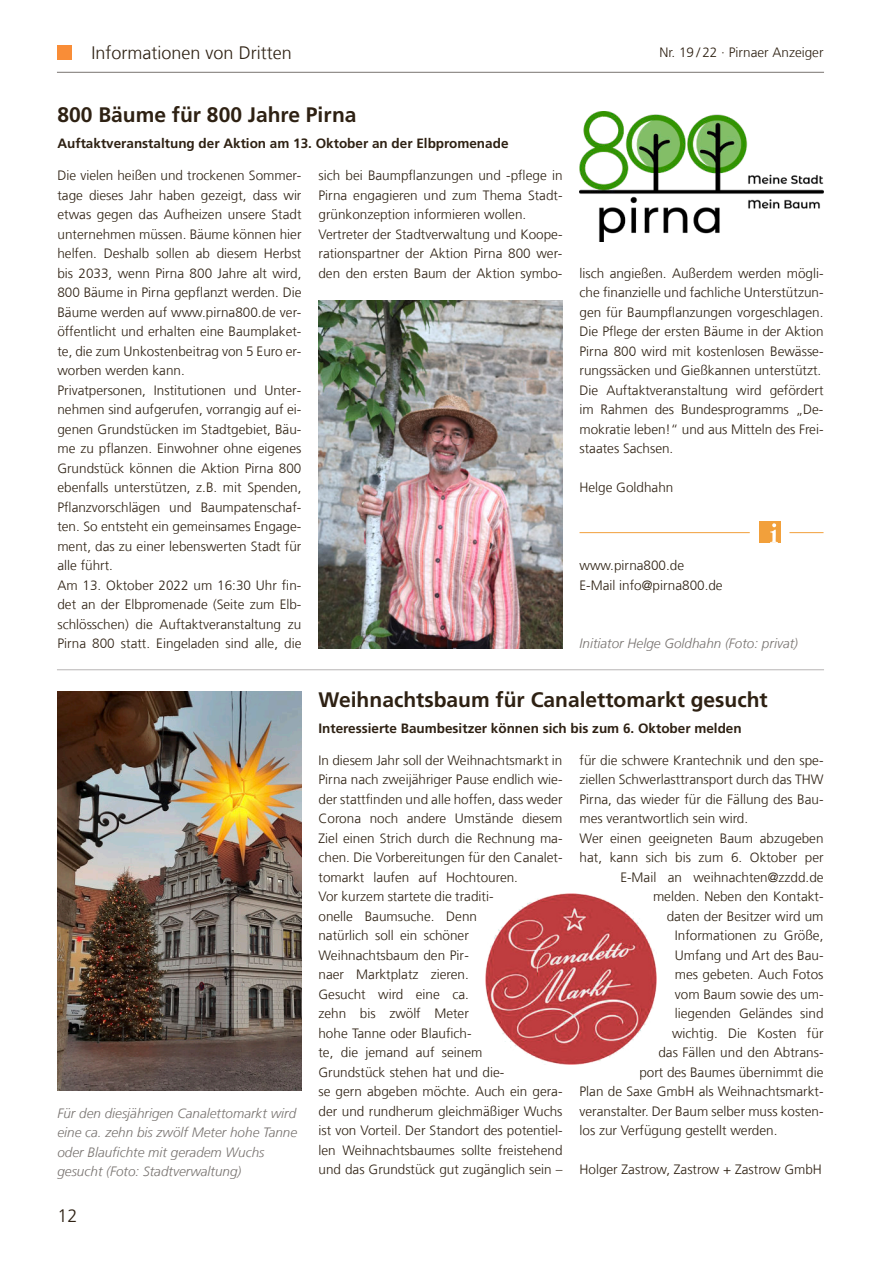
<style>
.page{position:relative;width:881px;height:1263px;background:#fff}
.page>*{position:absolute;margin:0;border:0;box-sizing:border-box;transform-origin:0 0}
.t1{font:700 21px "Frutiger LT Com";color:#2e2113}
.t2{font:300 18px "Frutiger LT Com";color:#2e2113}
.t3{font:300 13.5px/19.5px "Frutiger LT Com";color:#2e2113}
.t4{font:italic 300 13.5px/19.5px "Frutiger LT Com";color:#787370}
.t5{font:700 13.5px "Frutiger LT Com";color:#2e2113}
</style>
<div class="page">
<hr style="left:57px;top:669px;width:766px;height:1px;background:#b7b5b4">
<hr style="left:789px;top:532px;width:34px;height:1px;background:#f2a03b">
<hr style="left:579px;top:532px;width:170px;height:1px;background:#f2a03b">
<hr style="left:57px;top:72px;width:766px;height:1px;background:#787370">
<div style="left:57px;top:45px;width:15px;height:15px;background:#f98d37"></div>
<img style="left:318px;top:300px;width:244px;height:348px">
<img style="left:579px;top:111px;width:244px;height:130px">
<div style="left:759px;top:522px;width:21px;height:21px;background:#f2a03b"></div>
<svg style="left:770px;top:523px;width:7px;height:20px"></svg>
<img style="left:57px;top:691px;width:244px;height:400px">
<img style="left:485px;top:894px;width:171px;height:170px">
<h2 class="t2" style="left:91px;top:46px;width:202px">Informationen von Dritten</h2>
<p class="t3" style="left:659px;top:44px;width:166px">Nr. 19 / 22 · Pirnaer Anzeiger</p>
<h1 class="t1" style="left:57px;top:106px;width:300px">800 Bäume für 800 Jahre Pirna</h1>
<p class="t5" style="left:57px;top:138px;width:452px">Auftaktveranstaltung der Aktion am 13. Oktober an der Elbpromenade</p>
<p class="t3" style="left:57px;top:167px;width:245px">Die vielen heißen und trockenen Sommer&shy;tage dieses Jahr haben gezeigt, dass wir etwas gegen das Aufheizen unsere Stadt unternehmen müssen. Bäume können hier helfen. Deshalb sollen ab diesem Herbst bis 2033, wenn Pirna 800 Jahre alt wird, 800 Bäume in Pirna gepflanzt werden. Die Bäume werden auf www.pirna800.de ver&shy;öffentlicht und erhalten eine Baumplaket&shy;te, die zum Unkostenbeitrag von 5 Euro er&shy;worben werden kann.<br>Privatpersonen, Institutionen und Unter&shy;nehmen sind aufgerufen, vorrangig auf ei&shy;genen Grundstücken im Stadtgebiet, Bäu&shy;me zu pflanzen. Einwohner ohne eigenes Grundstück können die Aktion Pirna 800 ebenfalls unterstützen, z.B. mit Spenden, Pflanzvorschlägen und Baumpatenschaf&shy;ten. So entsteht ein gemeinsames Engage&shy;ment, das zu einer lebenswerten Stadt für alle führt.<br>Am 13. Oktober 2022 um 16:30 Uhr fin&shy;det an der Elbpromenade (Seite zum Elb&shy;schlösschen) die Auftaktveranstaltung zu Pirna 800 statt. Eingeladen sind alle, die</p>
<p class="t3" style="left:318px;top:167px;width:245px">sich bei Baumpflanzungen und -pflege in Pirna engagieren und zum Thema Stadt&shy;grünkonzeption informieren wollen.<br>Vertreter der Stadtverwaltung und Koope&shy;rationspartner der Aktion Pirna 800 wer&shy;den den ersten Baum der Aktion symbo-</p>
<p class="t3" style="left:579px;top:265px;width:245px">lisch angießen. Außerdem werden mögli&shy;che finanzielle und fachliche Unterstützun&shy;gen für Baumpflanzungen vorgeschlagen.<br>Die Pflege der ersten Bäume in der Aktion Pirna 800 wird mit kostenlosen Bewässe&shy;rungssäcken und Gießkannen unterstützt.<br>Die Auftaktveranstaltung wird gefördert im Rahmen des Bundesprogramms „De&shy;mokratie leben!“ und aus Mitteln des Frei&shy;staates Sachsen.</p>
<p class="t3" style="left:579px;top:479px;width:95px">Helge Goldhahn</p>
<p class="t3" style="left:579px;top:557px;width:145px">www.pirna800.de<br>E-Mail info@pirna800.de</p>
<p class="t4" style="left:579px;top:635px;width:220px">Initiator Helge Goldhahn (Foto: privat)</p>
<p class="t4" style="left:57px;top:1105px;width:241px">Für den diesjährigen Canalettomarkt wird eine ca. zehn bis zwölf Meter hohe Tanne oder Blaufichte mit geradem Wuchs gesucht (Foto: Stadtverwaltung)</p>
<h2 class="t2" style="left:57px;top:1209px;width:22px">12</h2>
<h1 class="t1" style="left:318px;top:691px;width:450px">Weihnachtsbaum für Canalettomarkt gesucht</h1>
<p class="t5" style="left:318px;top:722px;width:424px">Interessierte Baumbesitzer können sich bis zum 6. Oktober melden</p>
<p class="t3" style="left:318px;top:752px;width:245px">In diesem Jahr soll der Weihnachtsmarkt in Pirna nach zweijähriger Pause endlich wie&shy;der stattfinden und alle hoffen, dass weder Corona noch andere Umstände diesem Ziel einen Strich durch die Rechnung ma&shy;chen. Die Vorbereitungen für den Canalet&shy;tomarkt laufen auf Hochtouren.<br>Vor kurzem startete die traditi-<br>onelle Baumsuche. Denn<br>natürlich soll ein schöner Weihnachtsbaum den Pir-<br>naer Marktplatz zieren.<br>Gesucht wird eine ca.<br>zehn bis zwölf Meter<br>hohe Tanne oder Blaufich-<br>te, die jemand auf seinem<br>Grundstück stehen hat und die-<br>se gern abgeben möchte. Auch ein gera&shy;der und rundherum gleichmäßiger Wuchs ist von Vorteil. Der Standort des potentiel&shy;len Weihnachtsbaumes sollte freistehend und das Grundstück gut zugänglich sein –</p>
<p class="t3" style="left:579px;top:752px;width:245px">für die schwere Krantechnik und den spe-</p>
<p class="t3" style="left:579px;top:771px;width:245px">ziellen Schwerlasttransport durch das THW</p>
<p class="t3" style="left:579px;top:791px;width:245px">Pirna, das wieder für die Fällung des Bau-</p>
<p class="t3" style="left:579px;top:810px;width:170px">mes verantwortlich sein wird.</p>
<p class="t3" style="left:579px;top:830px;width:245px">Wer einen geeigneten Baum abzugeben</p>
<p class="t3" style="left:579px;top:849px;width:245px">hat, kann sich bis zum 6. Oktober per</p>
<p class="t3" style="left:620px;top:869px;width:205px">E-Mail an weihnachten@zzdd.de</p>
<p class="t3" style="left:652px;top:888px;width:172px">melden. Neben den Kontakt-</p>
<p class="t3" style="left:666px;top:908px;width:158px">daten der Besitzer wird um</p>
<p class="t3" style="left:674px;top:927px;width:150px">Informationen zu Größe,</p>
<p class="t3" style="left:674px;top:947px;width:150px">Umfang und Art des Bau-</p>
<p class="t3" style="left:674px;top:966px;width:150px">mes gebeten. Auch Fotos</p>
<p class="t3" style="left:674px;top:986px;width:150px">vom Baum sowie des um-</p>
<p class="t3" style="left:674px;top:1005px;width:150px">liegenden Geländes sind</p>
<p class="t3" style="left:671px;top:1025px;width:153px">wichtig. Die Kosten für</p>
<p class="t3" style="left:658px;top:1044px;width:166px">das Fällen und den Abtrans-</p>
<p class="t3" style="left:639px;top:1064px;width:185px">port des Baumes übernimmt die</p>
<p class="t3" style="left:579px;top:1083px;width:245px">Plan de Saxe GmbH als Weihnachtsmarkt-</p>
<p class="t3" style="left:579px;top:1103px;width:245px">veranstalter. Der Baum selber muss kosten-</p>
<p class="t3" style="left:579px;top:1122px;width:199px">los zur Verfügung gestellt werden.</p>
<p class="t3" style="left:579px;top:1161px;width:244px">Holger Zastrow, Zastrow + Zastrow GmbH</p>
</div>
